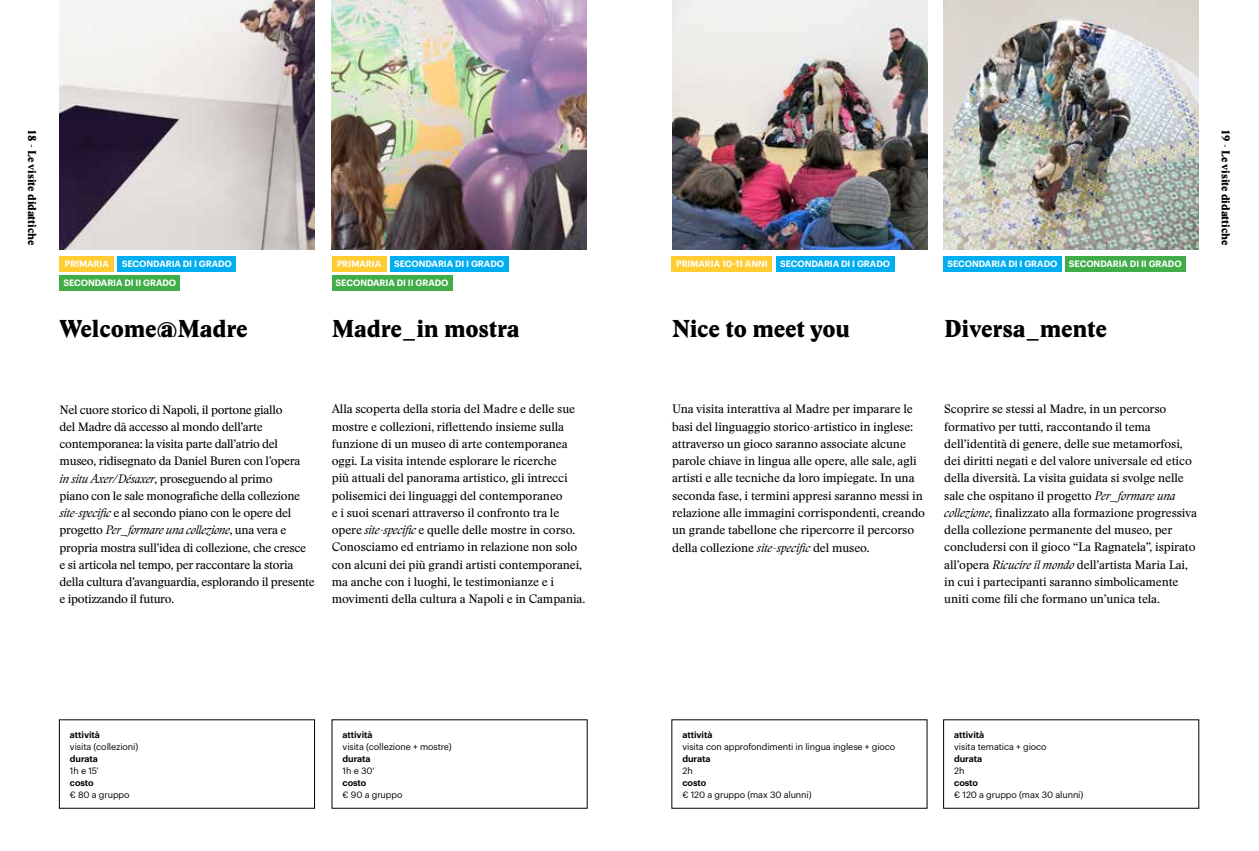
<style>
.page{position:relative;width:1259px;height:851px;background:#fff}
.page>*{position:absolute;margin:0;border:0;box-sizing:border-box;transform-origin:0 0}
.t1{font:24px "Stanley Poster";letter-spacing:-.01em;color:#000}
.t2{font:12px/17.2px "Stanley";letter-spacing:-.01em;color:#000}
.t3{font:11.25px "Stanley Poster";letter-spacing:-.01em;color:#000}
.t4{font:9px "Graphik";letter-spacing:-.01em;color:#000}
.t5{font:600 9px "Graphik";letter-spacing:-.01em;color:#fff}
.t6{font:600 9px "Graphik";letter-spacing:-.01em;color:#000}
.s1{font-style:italic}
</style>
<div class="page">
<img style="left:60px;top:0;width:254px;height:249px">
<img style="left:672px;top:0;width:255px;height:249px">
<img style="left:943px;top:0;width:255px;height:249px">
<img style="left:332px;top:0;width:255px;height:249px">
<div style="left:118px;top:256px;width:118px;height:15px;background:#00aeef"></div>
<div style="left:390px;top:256px;width:118px;height:15px;background:#00aeef"></div>
<div style="left:776px;top:256px;width:118px;height:15px;background:#00aeef"></div>
<div style="left:943px;top:256px;width:118px;height:15px;background:#00aeef"></div>
<div style="left:60px;top:275px;width:120px;height:15px;background:#41ad49"></div>
<div style="left:332px;top:275px;width:120px;height:15px;background:#41ad49"></div>
<div style="left:1065px;top:256px;width:120px;height:15px;background:#41ad49"></div>
<div style="left:60px;top:256px;width:54px;height:15px;background:#ffcc31"></div>
<div style="left:332px;top:256px;width:54px;height:15px;background:#ffcc31"></div>
<div style="left:671px;top:256px;width:101px;height:15px;background:#ffcc31"></div>
<p class="t3" style="left:40px;top:130px;width:117px;rotate:90deg">18 - Le visite didattiche</p>
<p class="t3" style="left:1233px;top:130px;width:117px;rotate:90deg">19 - Le visite didattiche</p>
<p class="t5" style="left:65px;top:257px;width:46px">PRIMARIA</p>
<p class="t5" style="left:337px;top:257px;width:46px">PRIMARIA</p>
<p class="t5" style="left:676px;top:257px;width:93px">PRIMARIA 10-11 ANNI</p>
<p class="t5" style="left:1069px;top:257px;width:114px">SECONDARIA DI II GRADO</p>
<p class="t5" style="left:122px;top:257px;width:112px">SECONDARIA DI I GRADO</p>
<p class="t5" style="left:394px;top:257px;width:112px">SECONDARIA DI I GRADO</p>
<p class="t5" style="left:780px;top:257px;width:112px">SECONDARIA DI I GRADO</p>
<p class="t5" style="left:947px;top:257px;width:112px">SECONDARIA DI I GRADO</p>
<p class="t5" style="left:63px;top:276px;width:114px">SECONDARIA DI II GRADO</p>
<p class="t5" style="left:336px;top:276px;width:114px">SECONDARIA DI II GRADO</p>
<h1 class="t1" style="left:60px;top:312px;width:190px">Welcome@Madre</h1>
<h1 class="t1" style="left:332px;top:312px;width:190px">Madre_in mostra</h1>
<h1 class="t1" style="left:672px;top:312px;width:180px">Nice to meet you</h1>
<h1 class="t1" style="left:944px;top:312px;width:164px">Diversa_mente</h1>
<p class="t2" style="left:332px;top:400px;width:255px">Alla scoperta della storia del Madre e delle sue mostre e collezioni, riflettendo insieme sulla funzione di un museo di arte contemporanea oggi. La visita intende esplorare le ricerche<br>più attuali del panorama artistico, gli intrecci polisemici dei linguaggi del contemporaneo<br>e i suoi scenari attraverso il confronto tra le opere <span class="s1">site-specific</span> e quelle delle mostre in corso.<br>Conosciamo ed entriamo in relazione non solo con alcuni dei più grandi artisti contemporanei, ma anche con i luoghi, le testimonianze e i movimenti della cultura a Napoli e in Campania.</p>
<p class="t2" style="left:944px;top:400px;width:254px">Scoprire se stessi al Madre, in un percorso formativo per tutti, raccontando il tema dell’identità di genere, delle sue metamorfosi, dei diritti negati e del valore universale ed etico della diversità. La visita guidata si svolge nelle sale che ospitano il progetto <span class="s1">Per_formare una collezione</span>, finalizzato alla formazione progressiva della collezione permanente del museo, per concludersi con il gioco “La Ragnatela”, ispirato all’opera <span class="s1">Ricucire il mondo</span> dell’artista Maria Lai, in cui i partecipanti saranno simbolicamente uniti come fili che formano un’unica tela.</p>
<p class="t2" style="left:60px;top:400px;width:257px">Nel cuore storico di Napoli, il portone giallo<br>del Madre dà accesso al mondo dell’arte contemporanea: la visita parte dall’atrio del museo, ridisegnato da Daniel Buren con l’opera<br><span class="s1">in situ Axer/Désaxer</span>, proseguendo al primo<br>piano con le sale monografiche della collezione <span class="s1">site-specific</span> e al secondo piano con le opere del progetto <span class="s1">Per_formare una collezione</span>, una vera e propria mostra sull’idea di collezione, che cresce e si articola nel tempo, per raccontare la storia della cultura d’avanguardia, esplorando il presente e ipotizzando il futuro.</p>
<p class="t2" style="left:672px;top:400px;width:254px">Una visita interattiva al Madre per imparare le basi del linguaggio storico-artistico in inglese: attraverso un gioco saranno associate alcune parole chiave in lingua alle opere, alle sale, agli artisti e alle tecniche da loro impiegate. In una seconda fase, i termini appresi saranno messi in relazione alle immagini corrispondenti, creando un grande tabellone che ripercorre il percorso della collezione <span class="s1">site-specific</span> del museo.</p>
<p class="t6" style="left:70px;top:727px;width:31px">attività</p>
<p class="t4" style="left:70px;top:739px;width:70px">visita (collezioni)</p>
<p class="t6" style="left:70px;top:751px;width:29px">durata</p>
<p class="t4" style="left:70px;top:763px;width:30px">1h e 15’</p>
<p class="t6" style="left:70px;top:775px;width:25px">costo</p>
<p class="t4" style="left:70px;top:787px;width:61px">€ 80 a gruppo</p>
<p class="t6" style="left:343px;top:727px;width:31px">attività</p>
<p class="t4" style="left:343px;top:739px;width:111px">visita (collezione + mostre)</p>
<p class="t6" style="left:343px;top:751px;width:29px">durata</p>
<p class="t4" style="left:343px;top:763px;width:33px">1h e 30’</p>
<p class="t6" style="left:343px;top:775px;width:25px">costo</p>
<p class="t4" style="left:343px;top:787px;width:61px">€ 90 a gruppo</p>
<p class="t6" style="left:682px;top:727px;width:31px">attività</p>
<p class="t4" style="left:682px;top:739px;width:214px">visita con approfondimenti in lingua inglese + gioco</p>
<p class="t6" style="left:682px;top:751px;width:29px">durata</p>
<p class="t4" style="left:682px;top:763px;width:12px">2h</p>
<p class="t6" style="left:682px;top:775px;width:25px">costo</p>
<p class="t4" style="left:682px;top:787px;width:131px">€ 120 a gruppo (max 30 alunni)</p>
<p class="t6" style="left:954px;top:727px;width:31px">attività</p>
<p class="t4" style="left:954px;top:739px;width:94px">visita tematica + gioco</p>
<p class="t6" style="left:954px;top:751px;width:29px">durata</p>
<p class="t4" style="left:954px;top:763px;width:12px">2h</p>
<p class="t6" style="left:954px;top:775px;width:25px">costo</p>
<p class="t4" style="left:954px;top:787px;width:131px">€ 120 a gruppo (max 30 alunni)</p>
</div>
